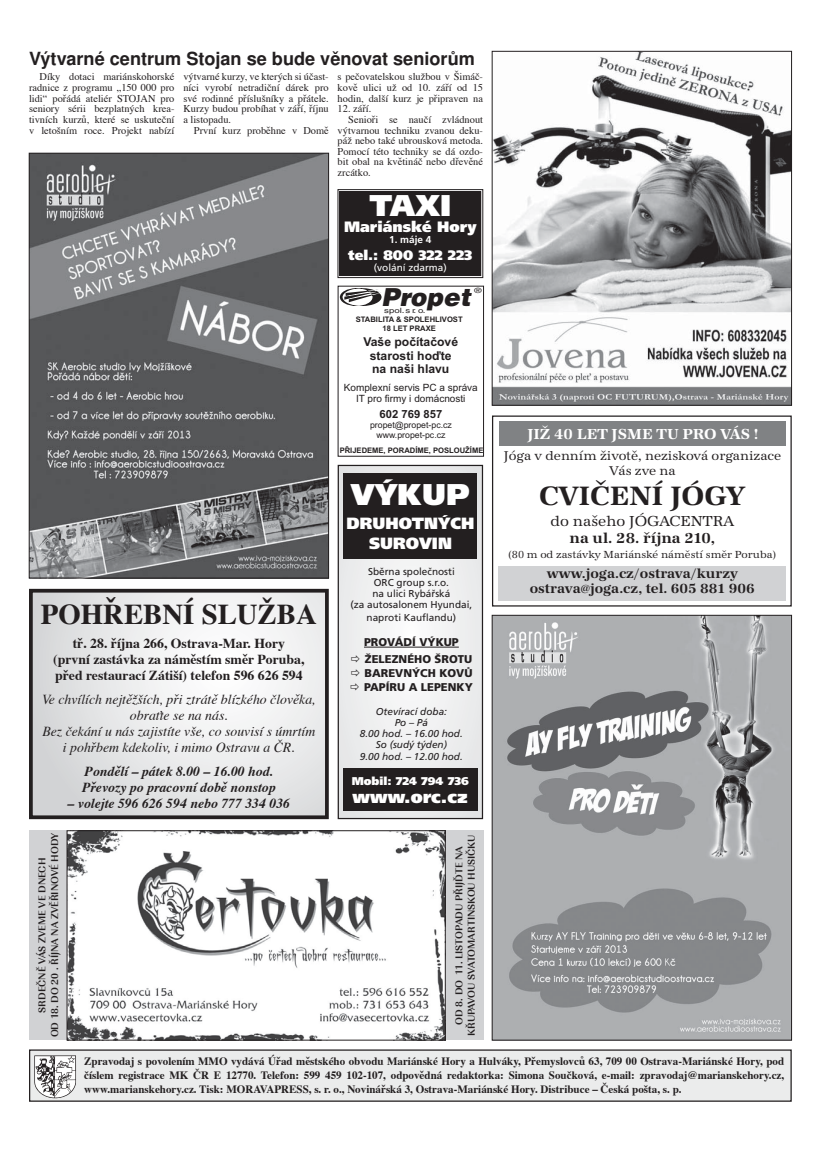
<style>
.page{position:relative;width:821px;height:1153px;background:#fff}
.page>*{position:absolute;margin:0;border:0;box-sizing:border-box;transform-origin:0 0}
.t1{font:900 30px "Frutiger CE";color:#fff}
.t2{font:700 28.75px "Times CE";color:#231f20}
.t3{font:700 27.5px "URW Antiqua TCE";color:#231f20}
.t4{font:italic 900 24.75px "Switzerland";color:#231f20}
.t5{font:700 18.12px "Nimbus San LCE";color:#231f20}
.t6{font:900 17.5px "Frutiger CE";color:#fff}
.t7{font:900 16.25px/20px "Frutiger CE";color:#fff;text-align:center}
.t8{font:700 15px "URW Antiqua TCE";color:#fff}
.t9{font:15px "URW Antiqua TCE";color:#231f20}
.t10{font:700 15px "URW Antiqua TCE";color:#231f20}
.t11{font:900 15px "Frutiger CE";color:#fff}
.t12{font:italic 13.75px/16.2px "Times CE";color:#231f20;text-align:center}
.t13{font:700 13.75px/16.2px "Times CE";color:#231f20;text-align:center}
.t14{font:italic 700 13.75px/16.2px "Times CE";color:#231f20}
.t15{font:700 13.75px/15px "URW Antiqua TCE";color:#231f20;text-align:center}
.t16{font:900 13.75px "Frutiger CE";color:#fff}
.t17{font:13.12px/15px "URW Antiqua TCE";color:#231f20;text-align:center}
.t18{font:700 12.12px/13.6px "Arial";color:#231f20;text-align:center}
.t19{font:700 11.25px/13.8px "Times CE";color:#231f20;text-align:justify}
.t20{font:900 11.25px/17.2px "Frutiger CE";color:#231f20}
.t21{font:900 11.25px "Frutiger CE";color:#fff}
.t22{font:700 11.25px "Arial";color:#231f20}
.t23{font:10.62px "URW Antiqua TCE";color:#231f20}
.t24{font:10.38px/10.6px "Times CE";color:#231f20;text-align:justify}
.t25{font:700 10.38px/12.5px "URW Imperial TCE";color:#231f20;text-align:center}
.t26{font:10px/11.2px "Frutiger CE";color:#231f20;text-align:center}
.t27{font:italic 10px/11.2px "Frutiger CE";color:#231f20;text-align:center}
.t28{font:10px/11.1px "Arial";color:#231f20;text-align:center}
.t29{font:10px "Frutiger CE";color:#fff}
.t30{font:700 10px "Frutiger CE";color:#fff}
.t31{font:8.75px/9.8px "Arial";color:#231f20;text-align:center}
.t32{font:700 7.62px/8.5px "Arial";color:#231f20;text-align:center}
.t33{font:7.25px "Switzerland";color:#231f20;scale:1.33 1}
</style>
<div class="page">
<div style="left:30px;top:1050px;width:760px;height:51px;background:#ebecec"></div>
<div style="left:29px;top:1049px;width:762px;height:53px;border:1px solid #231f20"></div>
<svg style="left:34px;top:1055px;width:42px;height:43px"></svg>
<svg style="left:34px;top:594px;width:289px;height:220px"></svg>
<div style="left:29px;top:589px;width:299px;height:230px;border:4px solid #231f20"></div>
<div style="left:29px;top:831px;width:454px;height:209px;background:#d1d2d4"></div>
<img style="left:69px;top:833px;width:374px;height:205px">
<div style="left:67px;top:831px;width:378px;height:209px;border:1px solid #231f20"></div>
<svg style="left:339px;top:288px;width:42px;height:18px"></svg>
<img style="left:493px;top:53px;width:296px;height:350px">
<div style="left:491px;top:51px;width:300px;height:354px;border:1px solid #231f20"></div>
<div style="left:338px;top:465px;width:144px;height:354px;background:#eff0f0"></div>
<div style="left:337px;top:465px;width:146px;height:354px;border:1px solid #231f20"></div>
<div style="left:343px;top:473px;width:134px;height:86px;background:#231f20"></div>
<hr style="left:364px;top:647px;width:94px;height:1px;background:#231f20">
<div style="left:343px;top:768px;width:134px;height:43px;background:#231f20"></div>
<img style="left:493px;top:617px;width:296px;height:421px">
<div style="left:491px;top:615px;width:300px;height:425px;border:1px solid #231f20"></div>
<img style="left:31px;top:155px;width:295px;height:421px">
<div style="left:29px;top:153px;width:299px;height:425px;border:1px solid #231f20"></div>
<div style="left:491px;top:415px;width:300px;height:192px;border:1px solid #231f20"></div>
<div style="left:499px;top:421px;width:286px;height:25px;background:#808284"></div>
<div style="left:498px;top:566px;width:287px;height:34px;background:#d1d2d4"></div>
<svg style="left:337px;top:189px;width:146px;height:89px;background:#2c2829"></svg>
<div style="left:339px;top:191px;width:142px;height:85px;border:2px solid #231f20"></div>
<h3 class="t5" style="left:29px;top:49px;width:447px">Výtvarné centrum Stojan se bude věnovat seniorům</h3>
<p class="t24" style="left:29px;top:73px;width:147px;text-indent:11px">Díky dotaci mariánskohorské radnice z programu „150 000 pro lidi“ pořádá ateliér STOJAN pro seniory sérii bezplatných krea&shy;tivních kurzů, které se uskuteční v letošním roce. Projekt nabízí</p>
<p class="t24" style="left:183px;top:73px;width:147px">výtvarné kurzy, ve kterých si účast&shy;níci vyrobí netradiční dárek pro své rodinné příslušníky a přátele.<br>Kurzy budou probíhat v září, říjnu a listopadu.</p>
<p class="t24" style="left:194px;top:126px;width:136px">První kurz proběhne v Domě</p>
<p class="t24" style="left:337px;top:73px;width:147px">s pečovatelskou službou v Šimáč&shy;kově ulici už od 10. září od 15 hodin, další kurz je připraven na</p>
<p class="t24" style="left:337px;top:104px;width:35px">12. září.</p>
<p class="t24" style="left:348px;top:115px;width:136px">Senioři se naučí zvládnout</p>
<p class="t24" style="left:337px;top:126px;width:147px">výtvarnou techniku zvanou deku-</p>
<p class="t24" style="left:337px;top:136px;width:147px">páž nebo také ubrousková metoda.</p>
<p class="t24" style="left:337px;top:147px;width:147px">Pomocí této techniky se dá ozdo-</p>
<p class="t24" style="left:337px;top:158px;width:147px">bit obal na květináč nebo dřevěné</p>
<p class="t24" style="left:337px;top:168px;width:35px">zrcátko.</p>
<h1 class="t1" style="left:369px;top:191px;width:83px">TAXI</h1>
<h3 class="t11" style="left:344px;top:220px;width:134px">Mariánské Hory</h3>
<p class="t30" style="left:389px;top:235px;width:44px">1. máje 4</p>
<h3 class="t16" style="left:348px;top:249px;width:125px">tel.: 800 322 223</h3>
<p class="t29" style="left:373px;top:263px;width:74px">(volání zdarma)</p>
<p class="t33" style="left:474px;top:288px;width:7px">®</p>
<h3 class="t4" style="left:381px;top:288px;width:91px">Propet</h3>
<p class="t33" style="left:384px;top:308px;width:33px">spol.s r. o.</p>
<p class="t32" style="left:355px;top:316px;width:108px">STABILITA &amp; SPOLEHLIVOST<br>18 LET PRAXE</p>
<p class="t18" style="left:363px;top:336px;width:96px">Vaše počítačové starosti hoďte na naši hlavu</p>
<p class="t22" style="left:379px;top:410px;width:64px">602 769 857</p>
<p class="t31" style="left:370px;top:420px;width:83px">propet@propet-pc.cz www.propet-pc.cz</p>
<p class="t32" style="left:339px;top:446px;width:145px">PŘIJEDEME, PORADÍME, POSLOUŽÍME</p>
<p class="t28" style="left:343px;top:382px;width:135px">Komplexní servis PC a správa<br>IT pro firmy i domácnosti</p>
<h1 class="t1" style="left:351px;top:480px;width:120px">VÝKUP</h1>
<h3 class="t7" style="left:346px;top:514px;width:129px">DRUHOTNÝCH<br>SUROVIN</h3>
<p class="t26" style="left:350px;top:566px;width:123px">Sběrna společnosti<br>ORC group s.r.o.<br>na ulici Rybářská<br>(za autosalonem Hyundai,</p>
<p class="t26" style="left:366px;top:612px;width:91px">naproti Kauflandu)</p>
<p class="t20" style="left:364px;top:634px;width:110px">PROVÁDÍ VÝKUP<br>ŽELEZNÉHO ŠROTU</p>
<p class="t20" style="left:364px;top:667px;width:110px;line-height:13.8px">BAREVNÝCH KOVŮ<br>PAPÍRU A LEPENKY</p>
<p class="t27" style="left:360px;top:706px;width:104px">Otevírací doba:<br>Po – Pá<br>8.00 hod. – 16.00 hod.<br>So (sudý týden)<br>9.00 hod. – 12.00 hod.</p>
<p class="t21" style="left:351px;top:775px;width:118px">Mobil: 724 794 736</p>
<h3 class="t6" style="left:352px;top:789px;width:117px">www.orc.cz</h3>
<h2 class="t2" style="left:41px;top:602px;width:277px">POHŘEBNÍ SLUŽBA</h2>
<h3 class="t13" style="left:53px;top:636px;width:253px">tř. 28. října 266, Ostrava-Mar. Hory (první zastávka za náměstím směr Poruba, před restaurací Zátiší) telefon 596 626 594</h3>
<h3 class="t12" style="left:42px;top:692px;width:275px">Ve chvílích nejtěžších, při ztrátě blízkého člověka, obraťte se na nás.<br>Bez čekání u nás zajistíte vše, co souvisí s úmrtím i pohřbem kdekoliv, i mimo Ostravu a ČR.</h3>
<h3 class="t14" style="left:82px;top:764px;width:195px">Pondělí – pátek 8.00 – 16.00 hod.<br>Převozy po pracovní době nonstop</h3>
<h3 class="t14" style="left:68px;top:797px;width:224px">– volejte 596 626 594 nebo 777 334 036</h3>
<p class="t25" style="left:37px;top:1037px;width:206px;rotate:-90deg">SRDEČNĚ VÁS ZVEME VE DNECH<br>OD 18. DO 20 . ŘÍJNA NA ZVĚŘINOVÉ HODY</p>
<p class="t25" style="left:454px;top:1036px;width:203px;rotate:-90deg">OD 8. DO 11. LISTOPADU PŘIJĎTE NA<br>KŘUPAVOU SVATOMARTINSKOU HUSIČKU</p>
<h3 class="t8" style="left:527px;top:428px;width:232px">JIŽ 40 LET JSME TU PRO VÁS !</h3>
<p class="t17" style="left:503px;top:449px;width:279px">Jóga v denním životě, nezisková organizace<br>Vás zve na</p>
<h3 class="t3" style="left:539px;top:484px;width:207px">CVIČENÍ JÓGY</h3>
<h3 class="t9" style="left:550px;top:515px;width:185px">do našeho JÓGACENTRA</h3>
<h3 class="t10" style="left:569px;top:532px;width:147px">na ul. 28. října 210,</h3>
<p class="t23" style="left:508px;top:550px;width:269px">(80 m od zastávky Mariánské náměstí směr Poruba)</p>
<h3 class="t15" style="left:529px;top:567px;width:226px">www.joga.cz/ostrava/kurzy ostrava@joga.cz, tel. 605 881 906</h3>
<p class="t19" style="left:84px;top:1056px;width:701px">Zpravodaj s povolením MMO vydává Úřad městského obvodu Mariánské Hory a Hulváky, Přemyslovců 63, 709 00 Ostrava-Mariánské Hory, pod číslem registrace MK ČR E 12770. Telefon: 599 459 102-107, odpovědná redaktorka: Simona Součková, e-mail: zpravodaj@marianskehory.cz, www.marianskehory.cz. Tisk: MORAVAPRESS, s. r. o., Novinářská 3, Ostrava-Mariánské Hory. Distribuce – Česká pošta, s. p.</p>
</div>
